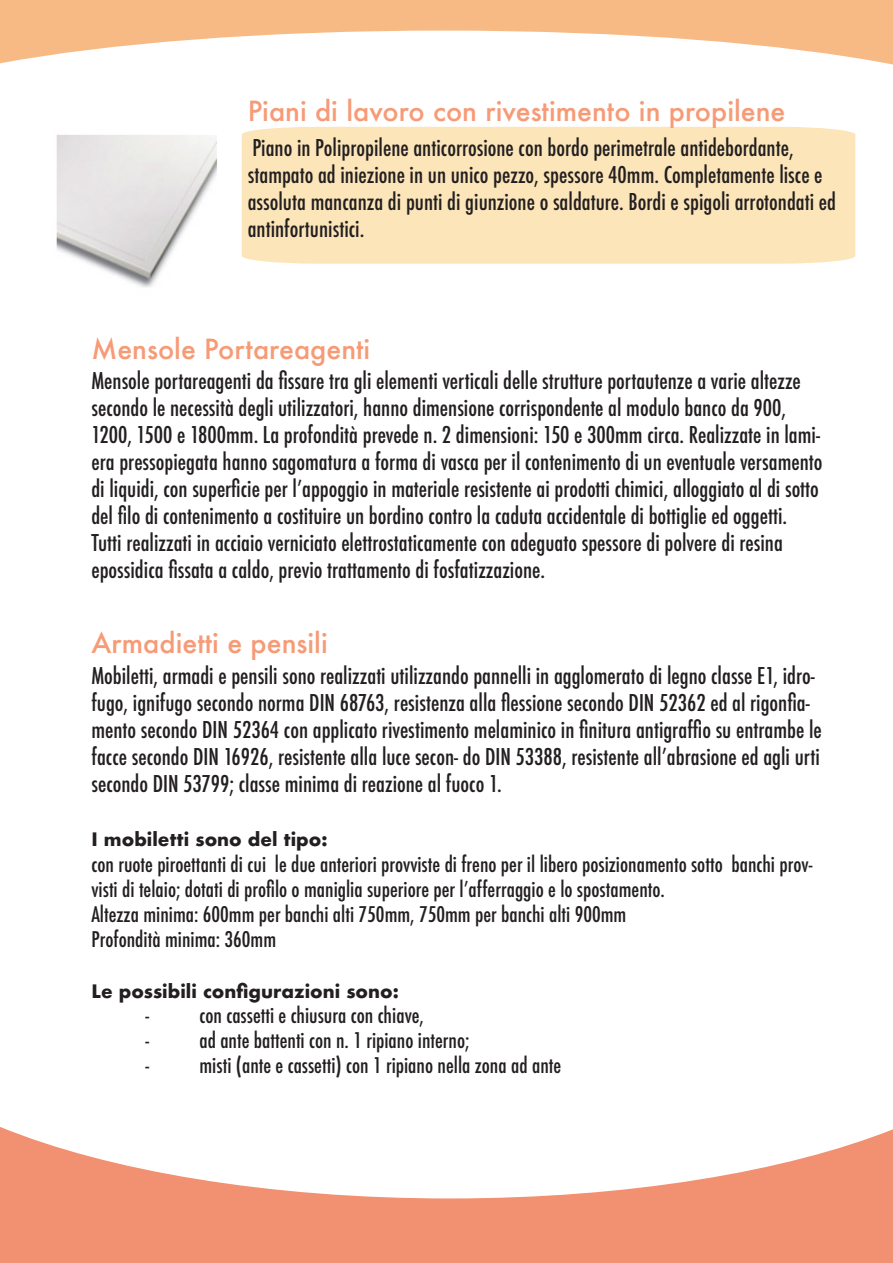
<style>
.page{position:relative;width:893px;height:1263px;background:#fff}
.page>*{position:absolute;margin:0;border:0;box-sizing:border-box;transform-origin:0 0}
.t1{font:500 27px "Futura";color:#f79a76}
.t2{font:500 condensed 22.5px/27px "Futura";color:#231f20}
.t3{font:500 condensed 21px/25.2px "Futura";color:#231f20}
.t4{font:700 18px "Futura";color:#231f20}
</style>
<div class="page">
<div style="left:242px;top:127px;width:613px;height:137px;background:#fbe5b9"></div>
<svg style="left:0;top:0;width:893px;height:65px;fill:#f8ba84"></svg>
<svg style="left:0;top:1127px;width:893px;height:136px;fill:#f29171"></svg>
<img style="left:56px;top:134px;width:161px;height:153px">
<p class="t1" style="left:248px;top:93px;width:539px">Piani di lavoro con rivestimento in propilene</p>
<p class="t2" style="left:248px;top:134px;width:590px">Piano in Polipropilene anticorrosione con bordo perimetrale antidebordante, stampato ad iniezione in un unico pezzo, spessore 40mm. Completamente lisce e assoluta mancanza di punti di giunzione o saldature. Bordi e spigoli arrotondati ed antinfortunistici.</p>
<p class="t1" style="left:91px;top:330px;width:280px">Mensole Portareagenti</p>
<p class="t2" style="left:91px;top:367px;width:732px">Mensole portareagenti da fissare tra gli elementi verticali delle strutture portautenze a varie altezze secondo le necessità degli utilizzatori, hanno dimensione corrispondente al modulo banco da 900, 1200, 1500 e 1800mm. La profondità prevede n. 2 dimensioni: 150 e 300mm circa. Realizzate in lami&shy;era pressopiegata hanno sagomatura a forma di vasca per il contenimento di un eventuale versamento di liquidi, con superficie per l’appoggio in materiale resistente ai prodotti chimici, alloggiato al di sotto del filo di contenimento a costituire un bordino contro la caduta accidentale di bottiglie ed oggetti.</p>
<p class="t2" style="left:91px;top:529px;width:693px">Tutti realizzati in acciaio verniciato elettrostaticamente con adeguato spessore di polvere di resina epossidica fissata a caldo, previo trattamento di fosfatizzazione.</p>
<p class="t1" style="left:91px;top:624px;width:238px">Armadietti e pensili</p>
<p class="t2" style="left:91px;top:662px;width:732px">Mobiletti, armadi e pensili sono realizzati utilizzando pannelli in agglomerato di legno classe E1, idro&shy;fugo, ignifugo secondo norma DIN 68763, resistenza alla flessione secondo DIN 52362 ed al rigonfia&shy;mento secondo DIN 52364 con applicato rivestimento melaminico in finitura antigraffio su entrambe le facce secondo DIN 16926, resistente alla luce secon- do DIN 53388, resistente all’abrasione ed agli urti secondo DIN 53799; classe minima di reazione al fuoco 1.</p>
<p class="t4" style="left:91px;top:826px;width:238px">I mobiletti sono del tipo:</p>
<p class="t3" style="left:91px;top:851px;width:723px">con ruote piroettanti di cui le due anteriori provviste di freno per il libero posizionamento sotto banchi prov&shy;visti di telaio; dotati di profilo o maniglia superiore per l’afferraggio e lo spostamento.</p>
<p class="t3" style="left:91px;top:902px;width:537px">Altezza minima: 600mm per banchi alti 750mm, 750mm per banchi alti 900mm</p>
<p class="t3" style="left:91px;top:927px;width:186px">Profondità minima: 360mm</p>
<p class="t4" style="left:91px;top:978px;width:309px">Le possibili configurazioni sono:</p>
<p class="t3" style="left:145px;top:1002px;width:280px">- con cassetti e chiusura con chiave,</p>
<p class="t3" style="left:145px;top:1028px;width:326px">- ad ante battenti con n. 1 ripiano interno;</p>
<p class="t3" style="left:145px;top:1053px;width:417px">- misti (ante e cassetti) con 1 ripiano nella zona ad ante</p>
</div>
